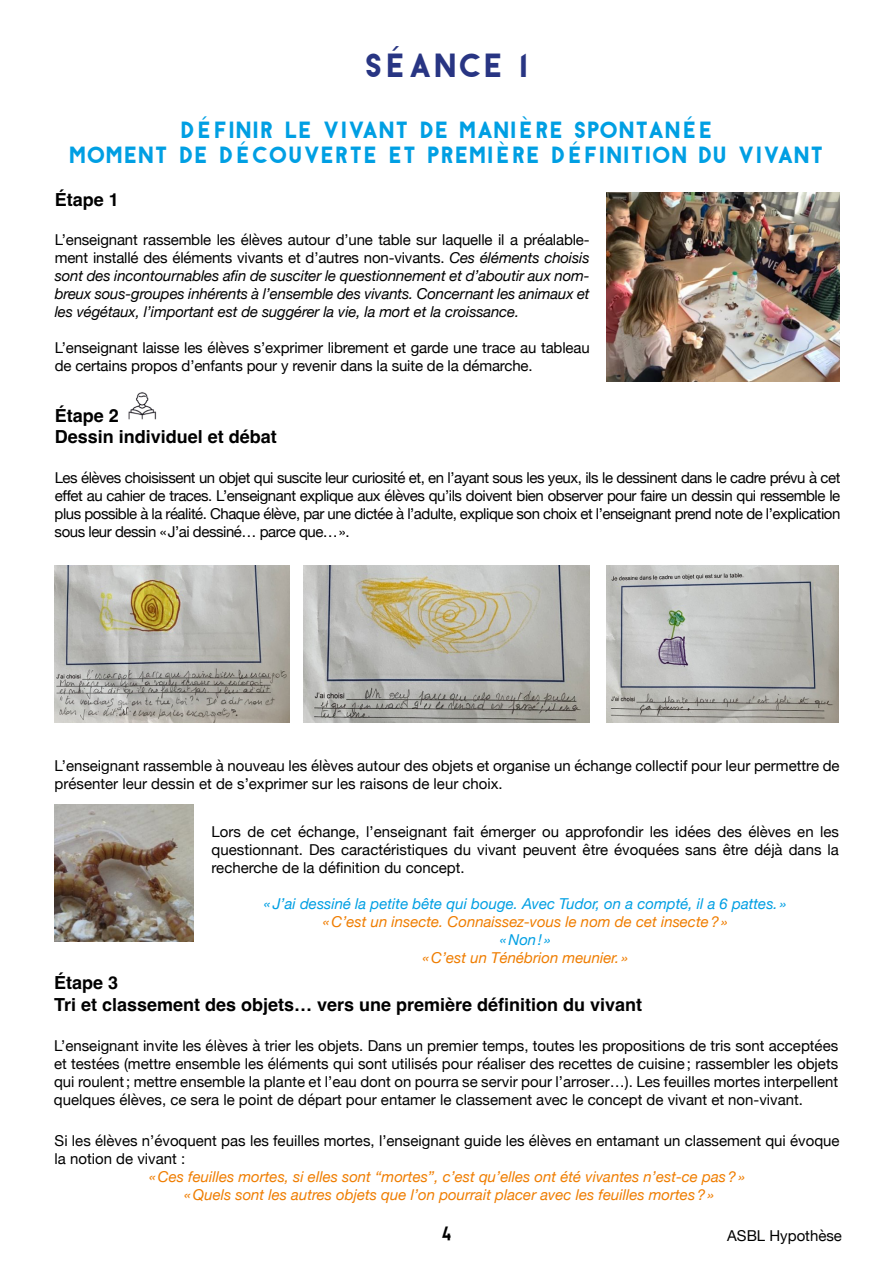
<style>
.page{position:relative;width:893px;height:1263px;background:#fff}
.page>*{position:absolute;margin:0;border:0;box-sizing:border-box;transform-origin:0 0}
.t1{font:30px "Antraste";color:#283583}
.t2{font:21px/25.2px "Antraste";color:#009fe3;text-align:center}
.t3{font:700 18px/21.6px "Helvetica";color:#000}
.t4{font:15px/18px "Helvetica Neue";color:#000}
.t5{font:italic 15px/18px "Helvetica Neue";letter-spacing:-.01em;color:#000;text-align:justify}
.t6{font:italic 15px/18px "Helvetica Neue";color:#ef7d00;text-align:center}
.t7{font:italic 15px "Helvetica Neue";color:#009fe3}
.t8{font:15px "Antraste";color:#000}
.s1{font-style:normal}
</style>
<div class="page">
<img style="left:607px;top:192px;width:233px;height:190px">
<img style="left:128px;top:392px;width:29px;height:28px">
<img style="left:303px;top:566px;width:287px;height:156px">
<img style="left:607px;top:566px;width:232px;height:156px">
<img style="left:55px;top:566px;width:234px;height:156px">
<img style="left:55px;top:805px;width:138px;height:137px">
<h1 class="t1" style="left:364px;top:46px;width:166px">SÉANCE 1</h1>
<h2 class="t2" style="left:69px;top:118px;width:756px">DÉFINIR LE VIVANT DE MANIÈRE SPONTANÉE<br>MOMENT DE DÉCOUVERTE ET PREMIÈRE DÉFINITION DU VIVANT</h2>
<p class="t3" style="left:55px;top:190px;width:66px">Étape 1</p>
<p class="t5" style="left:55px;top:232px;width:536px"><span class="s1">L’enseignant rassemble les élèves autour d’une table sur laquelle il a préalable&shy;ment installé des éléments vivants et d’autres non-vivants.</span> Ces éléments choisis sont des incontournables afin de susciter le questionnement et d’aboutir aux nom&shy;breux sous-groupes inhérents à l’ensemble des vivants. Concernant les animaux et les végétaux, l’important est de suggérer la vie, la mort et la croissance.</p>
<p class="t4" style="left:55px;top:340px;width:536px">L’enseignant laisse les élèves s’exprimer librement et garde une trace au tableau de certains propos d’enfants pour y revenir dans la suite de la démarche.</p>
<p class="t3" style="left:55px;top:406px;width:224px">Étape 2<br>Dessin individuel et débat</p>
<p class="t4" style="left:55px;top:469px;width:787px;text-align:justify">Les élèves choisissent un objet qui suscite leur curiosité et, en l’ayant sous les yeux, ils le dessinent dans le cadre prévu à cet effet au cahier de traces. L’enseignant explique aux élèves qu’ils doivent bien observer pour faire un dessin qui ressemble le plus possible à la réalité. Chaque élève, par une dictée à l’adulte, explique son choix et l’enseignant prend note de l’explication sous leur dessin «J’ai dessiné… parce que…».</p>
<p class="t4" style="left:55px;top:758px;width:786px">L’enseignant rassemble à nouveau les élèves autour des objets et organise un échange collectif pour leur permettre de présenter leur dessin et de s’exprimer sur les raisons de leur choix.</p>
<p class="t4" style="left:212px;top:824px;width:629px;text-align:justify">Lors de cet échange, l’enseignant fait émerger ou approfondir les idées des élèves en les questionnant. Des caractéristiques du vivant peuvent être évoquées sans être déjà dans la recherche de la définition du concept.</p>
<p class="t7" style="left:264px;top:893px;width:524px">«J’ai dessiné la petite bête qui bouge. Avec Tudor, on a compté, il a 6 pattes. »</p>
<p class="t6" style="left:323px;top:914px;width:407px">«C’est un insecte. Connaissez-vous le nom de cet insecte?»</p>
<p class="t7" style="left:500px;top:929px;width:53px">«Non!»</p>
<p class="t6" style="left:422px;top:950px;width:207px">«C’est un Ténébrion meunier. »</p>
<p class="t3" style="left:54px;top:974px;width:590px">Étape 3<br>Tri et classement des objets… vers une première définition du vivant</p>
<p class="t4" style="left:54px;top:1037px;width:786px;text-align:justify">L’enseignant invite les élèves à trier les objets. Dans un premier temps, toutes les propositions de tris sont acceptées et testées (mettre ensemble les éléments qui sont utilisés pour réaliser des recettes de cuisine; rassembler les objets qui roulent; mettre ensemble la plante et l’eau dont on pourra se servir pour l’arroser…). Les feuilles mortes interpellent quelques élèves, ce sera le point de départ pour entamer le classement avec le concept de vivant et non-vivant.</p>
<p class="t4" style="left:55px;top:1133px;width:787px">Si les élèves n’évoquent pas les feuilles mortes, l’enseignant guide les élèves en entamant un classement qui évoque la notion de vivant :</p>
<p class="t6" style="left:149px;top:1169px;width:597px">«Ces feuilles mortes, si elles sont “mortes”, c’est qu’elles ont été vivantes n’est-ce pas?» «Quels sont les autres objets que l’on pourrait placer avec les feuilles mortes?»</p>
<p class="t8" style="left:442px;top:1222px;width:11px">4</p>
<p class="t4" style="left:727px;top:1228px;width:116px">ASBL Hypothèse</p>
</div>
